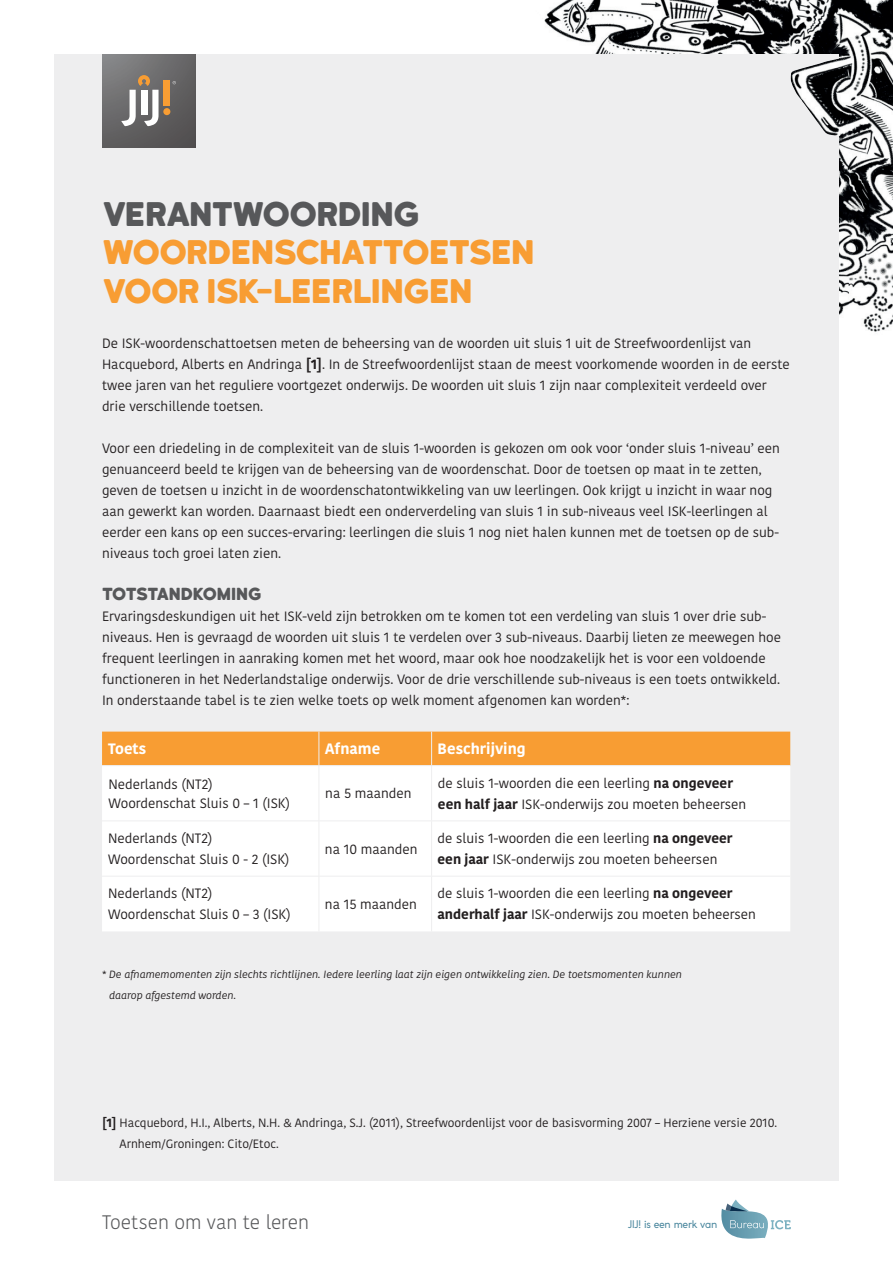
<style>
.page{position:relative;width:893px;height:1263px;background:#fff}
.page>*{position:absolute;margin:0;border:0;box-sizing:border-box;transform-origin:0 0}
.t1{font:32.25px/38.7px "Katahdin Round";letter-spacing:-.075em;color:#f89d33}
.t2{font:32.25px "Katahdin Round";letter-spacing:-.075em;color:#57585a}
.t3{font:300 19.5px "Kohinoor";letter-spacing:-.005em;color:#57585a}
.t4{font:16.5px "Katahdin Round";letter-spacing:-.07em;color:#57585a}
.t5{font:700 15px "Kohinoor";color:#fff}
.t6{font:13.5px/21px "Kohinoor";color:#231f20}
.t7{font:12px/21px "Kohinoor";color:#231f20}
.t8{font:italic 10.5px/21px "Kohinoor";color:#231f20}
.t9{font:10.5px "Coco Gothic";letter-spacing:-.02em;color:#49869d}
.s1{font-weight:700}
</style>
<div class="page">
<img style="left:544px;top:0;width:349px;height:332px">
<div style="left:54px;top:54px;width:785px;height:1127px;background:#eeeeef"></div>
<img style="left:790px;top:0;width:103px;height:136px">
<svg style="left:721px;top:1199px;width:70px;height:40px"></svg>
<div style="left:102px;top:732px;width:688px;height:33px;background:#f89d33"></div>
<div style="left:102px;top:766px;width:688px;height:165px;background:#fff"></div>
<hr style="left:319px;top:732px;width:1px;height:33px;background:#eeeeef">
<hr style="left:431px;top:732px;width:1px;height:33px;background:#eeeeef">
<hr style="left:319px;top:766px;width:1px;height:54px;background:#eeeeef">
<hr style="left:431px;top:766px;width:1px;height:54px;background:#eeeeef">
<hr style="left:102px;top:820px;width:217px;height:1px;background:#eeeeef">
<hr style="left:319px;top:820px;width:113px;height:1px;background:#eeeeef">
<hr style="left:319px;top:821px;width:1px;height:55px;background:#eeeeef">
<hr style="left:432px;top:820px;width:358px;height:1px;background:#eeeeef">
<hr style="left:431px;top:821px;width:1px;height:55px;background:#eeeeef">
<hr style="left:102px;top:876px;width:217px;height:1px;background:#eeeeef">
<hr style="left:319px;top:876px;width:113px;height:1px;background:#eeeeef">
<hr style="left:319px;top:876px;width:1px;height:55px;background:#eeeeef">
<hr style="left:432px;top:876px;width:358px;height:1px;background:#eeeeef">
<hr style="left:431px;top:876px;width:1px;height:55px;background:#eeeeef">
<img style="left:102px;top:54px;width:94px;height:93px">
<svg style="left:121px;top:75px;width:55px;height:51px;background:#9b9186"></svg>
<h1 class="t2" style="left:102px;top:194px;width:322px">VERANTWOORDING</h1>
<h1 class="t1" style="left:102px;top:233px;width:436px">WOORDENSCHATTOETSEN<br>VOOR ISK-LEERLINGEN</h1>
<p class="t6" style="left:102px;top:333px;width:689px">De ISK-woordenschattoetsen meten de beheersing van de woorden uit sluis 1 uit de Streefwoordenlijst van Hacquebord, Alberts en Andringa <span class="s1">[1]</span>. In de Streefwoordenlijst staan de meest voorkomende woorden in de eerste twee jaren van het reguliere voortgezet onderwijs. De woorden uit sluis 1 zijn naar complexiteit verdeeld over drie verschillende toetsen.</p>
<p class="t6" style="left:102px;top:438px;width:679px">Voor een driedeling in de complexiteit van de sluis 1-woorden is gekozen om ook voor ‘onder sluis 1-niveau’ een genuanceerd beeld te krijgen van de beheersing van de woordenschat. Door de toetsen op maat in te zetten, geven de toetsen u inzicht in de woordenschatontwikkeling van uw leerlingen. Ook krijgt u inzicht in waar nog aan gewerkt kan worden. Daarnaast biedt een onderverdeling van sluis 1 in sub-niveaus veel ISK-leerlingen al eerder een kans op een succes-ervaring: leerlingen die sluis 1 nog niet halen kunnen met de toetsen op de sub&shy;niveaus toch groei laten zien.</p>
<p class="t4" style="left:102px;top:584px;width:162px">TOTSTANDKOMING</p>
<p class="t6" style="left:102px;top:606px;width:681px">Ervaringsdeskundigen uit het ISK-veld zijn betrokken om te komen tot een verdeling van sluis 1 over drie sub&shy;niveaus. Hen is gevraagd de woorden uit sluis 1 te verdelen over 3 sub-niveaus. Daarbij lieten ze meewegen hoe frequent leerlingen in aanraking komen met het woord, maar ook hoe noodzakelijk het is voor een voldoende functioneren in het Nederlandstalige onderwijs. Voor de drie verschillende sub-niveaus is een toets ontwikkeld.<br>In onderstaande tabel is te zien welke toets op welk moment afgenomen kan worden*:</p>
<p class="t5" style="left:108px;top:739px;width:40px">Toets</p>
<p class="t5" style="left:325px;top:739px;width:57px">Afname</p>
<p class="t5" style="left:438px;top:739px;width:90px">Beschrijving</p>
<p class="t6" style="left:108px;top:774px;width:183px;line-height:19.5px">Nederlands (NT2)<br>Woordenschat Sluis 0 – 1 (ISK)</p>
<p class="t6" style="left:325px;top:783px;width:88px">na 5 maanden</p>
<p class="t6" style="left:438px;top:773px;width:310px">de sluis 1-woorden die een leerling <span class="s1">na ongeveer een half jaar</span> ISK-onderwijs zou moeten beheersen</p>
<p class="t6" style="left:108px;top:828px;width:183px">Nederlands (NT2)<br>Woordenschat Sluis 0 - 2 (ISK)</p>
<p class="t6" style="left:325px;top:839px;width:94px">na 10 maanden</p>
<p class="t6" style="left:438px;top:828px;width:297px">de sluis 1-woorden die een leerling <span class="s1">na ongeveer een jaar</span> ISK-onderwijs zou moeten beheersen</p>
<p class="t6" style="left:108px;top:883px;width:184px">Nederlands (NT2)<br>Woordenschat Sluis 0 – 3 (ISK)</p>
<p class="t6" style="left:325px;top:894px;width:94px">na 15 maanden</p>
<p class="t6" style="left:438px;top:883px;width:320px">de sluis 1-woorden die een leerling <span class="s1">na ongeveer anderhalf jaar</span> ISK-onderwijs zou moeten beheersen</p>
<p class="t8" style="left:109px;top:964px;width:574px;text-indent:-7px">* De afnamemomenten zijn slechts richtlijnen. Iedere leerling laat zijn eigen ontwikkeling zien. De toetsmomenten kunnen daarop afgestemd worden.</p>
<p class="t7" style="left:120px;top:1112px;width:659px;text-indent:-18px"><span class="s1">[1]</span> Hacquebord, H.I., Alberts, N.H. &amp; Andringa, S.J. (2011), Streefwoordenlijst voor de basisvorming 2007 – Herziene versie 2010.<br>Arnhem/Groningen: Cito/Etoc.</p>
<h2 class="t3" style="left:102px;top:1210px;width:208px">Toetsen om van te leren</h2>
<p class="t9" style="left:628px;top:1216px;width:91px">JIJ! is een merk van</p>
</div>
